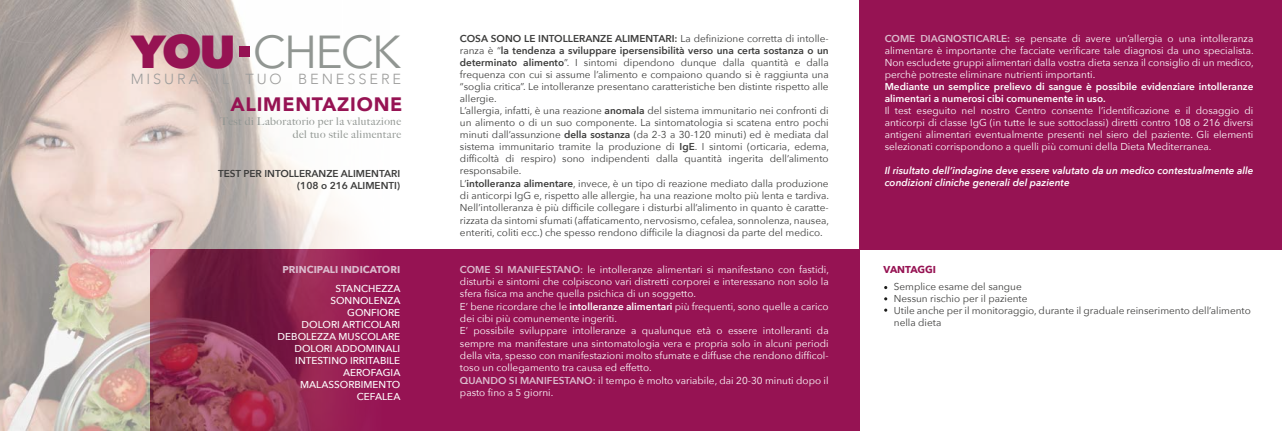
<style>
.page{position:relative;width:1282px;height:431px;background:#fff}
.page>*{position:absolute;margin:0;border:0;box-sizing:border-box;transform-origin:0 0}
.t1{font:46.1px "Avenir Next";letter-spacing:-.04em;color:#919692}
.t2{font:900 19.4px "Avenir";letter-spacing:.04em;color:#961353}
.t3{font:300 14.6px "Avenir";letter-spacing:.2em;color:#9d9d9c}
.t4{font:500 10.8px/12.9px "Big Caslon";letter-spacing:.04em;color:#919692;text-align:right}
.t5{font:10px/12.1px "Avenir Next";color:#3c3c3b}
.t6{font:10px/12.3px "Avenir Next";color:#fff;text-align:justify}
.t7{font:500 10px/12px "Avenir Next";color:#fff;text-align:right}
.t8{font:italic 600 10px/12px "Avenir Next";color:#fff}
.t9{font:600 10px/12px "Avenir Next";color:#fff}
.t10{font:600 10px/12px "Avenir Next";color:#3c3c3b;text-align:right}
.t11{font:700 10px "Avenir Next";color:#dbbcce}
.t12{font:700 10px "Avenir Next";color:#961353}
.s1{font-weight:800;color:#961353}
.s2{font-weight:600}
.s3{font-weight:600;color:#dbbcce}
</style>
<div class="page">
<img style="left:0;top:0;width:428px;height:431px">
<div style="left:239px;top:46px;width:11px;height:11px;background:#961353"></div>
<div style="left:431px;top:249px;width:428px;height:182px;background:#961353"></div>
<div style="left:859px;top:0;width:422px;height:249px;background:#961353"></div>
<h1 class="t1" style="left:132px;top:13px;width:271px"><span class="s1">YOU</span> CHECK</h1>
<h3 class="t3" style="left:131px;top:70px;width:272px">MISURA IL TUO BENESSERE</h3>
<h2 class="t2" style="left:230px;top:87px;width:174px">ALIMENTAZIONE</h2>
<p class="t4" style="left:220px;top:114px;width:182px">Test di Laboratorio per la valutazione del tuo stile alimentare</p>
<p class="t10" style="left:218px;top:168px;width:184px">TEST PER INTOLLERANZE ALIMENTARI (108 o 216 ALIMENTI)</p>
<p class="t11" style="left:282px;top:261px;width:119px">PRINCIPALI INDICATORI</p>
<p class="t7" style="left:277px;top:282px;width:124px">STANCHEZZA<br>SONNOLENZA<br>GONFIORE<br>DOLORI ARTICOLARI<br>DEBOLEZZA MUSCOLARE<br>DOLORI ADDOMINALI<br>INTESTINO IRRITABILE<br>AEROFAGIA<br>MALASSORBIMENTO<br>CEFALEA</p>
<p class="t5" style="left:460px;top:32px;width:370px"><span class="s2">COSA SONO LE INTOLLERANZE ALIMENTARI:</span> La definizione corretta di intolle&shy;ranza è “<span class="s2">la tendenza a sviluppare ipersensibilità verso una certa sostanza o un determinato alimento</span>”. I sintomi dipendono dunque dalla quantità e dalla frequenza con cui si assume l’alimento e compaiono quando si è raggiunta una “soglia critica”. Le intolleranze presentano caratteristiche ben distinte rispetto alle allergie.<br>L’allergia, infatti, è una reazione <span class="s2">anomala</span> del sistema immunitario nei confronti di un alimento o di un suo componente. La sintomatologia si scatena entro pochi minuti dall’assunzione <span class="s2">della sostanza</span> (da 2-3 a 30-120 minuti) ed è mediata dal sistema immunitario tramite la produzione di <span class="s2">IgE</span>. I sintomi (orticaria, edema, difficoltà di respiro) sono indipendenti dalla quantità ingerita dell’alimento responsabile.<br>L’<span class="s2">intolleranza alimentare</span>, invece, è un tipo di reazione mediato dalla produzione di anticorpi IgG e, rispetto alle allergie, ha una reazione molto più lenta e tardiva.<br>Nell’intolleranza è più difficile collegare i disturbi all’alimento in quanto è caratte&shy;rizzata da sintomi sfumati (affaticamento, nervosismo, cefalea, sonnolenza, nausea, enteriti, coliti ecc.) che spesso rendono difficile la diagnosi da parte del medico.</p>
<p class="t6" style="left:460px;top:263px;width:370px;text-align:left"><span class="s3">COME SI MANIFESTANO:</span> le intolleranze alimentari si manifestano con fastidi, disturbi e sintomi che colpiscono vari distretti corporei e interessano non solo la sfera fisica ma anche quella psichica di un soggetto.<br>E’ bene ricordare che le <span class="s2">intolleranze alimentari</span> più frequenti, sono quelle a carico dei cibi più comunemente ingeriti.<br>E’ possibile sviluppare intolleranze a qualunque età o essere intolleranti da sempre ma manifestare una sintomatologia vera e propria solo in alcuni periodi della vita, spesso con manifestazioni molto sfumate e diffuse che rendono difficol&shy;toso un collegamento tra causa ed effetto.<br><span class="s3">QUANDO SI MANIFESTANO:</span> il tempo è molto variabile, dai 20-30 minuti dopo il pasto fino a 5 giorni.</p>
<p class="t6" style="left:884px;top:32px;width:370px;line-height:12px"><span class="s3">COME DIAGNOSTICARLE:</span> se pensate di avere un’allergia o una intolleranza alimentare è importante che facciate verificare tale diagnosi da uno specialista.<br>Non escludete gruppi alimentari dalla vostra dieta senza il consiglio di un medico, perchè potreste eliminare nutrienti importanti.</p>
<p class="t9" style="left:884px;top:81px;width:370px">Mediante un semplice prelievo di sangue è possibile evidenziare intolleranze alimentari a numerosi cibi comunemente in uso.</p>
<p class="t6" style="left:884px;top:104px;width:370px;line-height:12px">Il test eseguito nel nostro Centro consente l’identificazione e il dosaggio di anticorpi di classe IgG (in tutte le sue sottoclassi) diretti contro 108 o 216 diversi antigeni alimentari eventualmente presenti nel siero del paziente. Gli elementi selezionati corrispondono a quelli più comuni della Dieta Mediterranea.</p>
<p class="t8" style="left:884px;top:165px;width:370px">Il risultato dell’indagine deve essere valutato da un medico contestualmente alle condizioni cliniche generali del paziente</p>
<p class="t12" style="left:883px;top:261px;width:54px">VANTAGGI</p>
<p class="t5" style="left:893px;top:280px;width:358px">Semplice esame del sangue<br>Nessun rischio per il paziente<br>Utile anche per il monitoraggio, durante il graduale reinserimento dell’alimento nella dieta</p>
</div>
